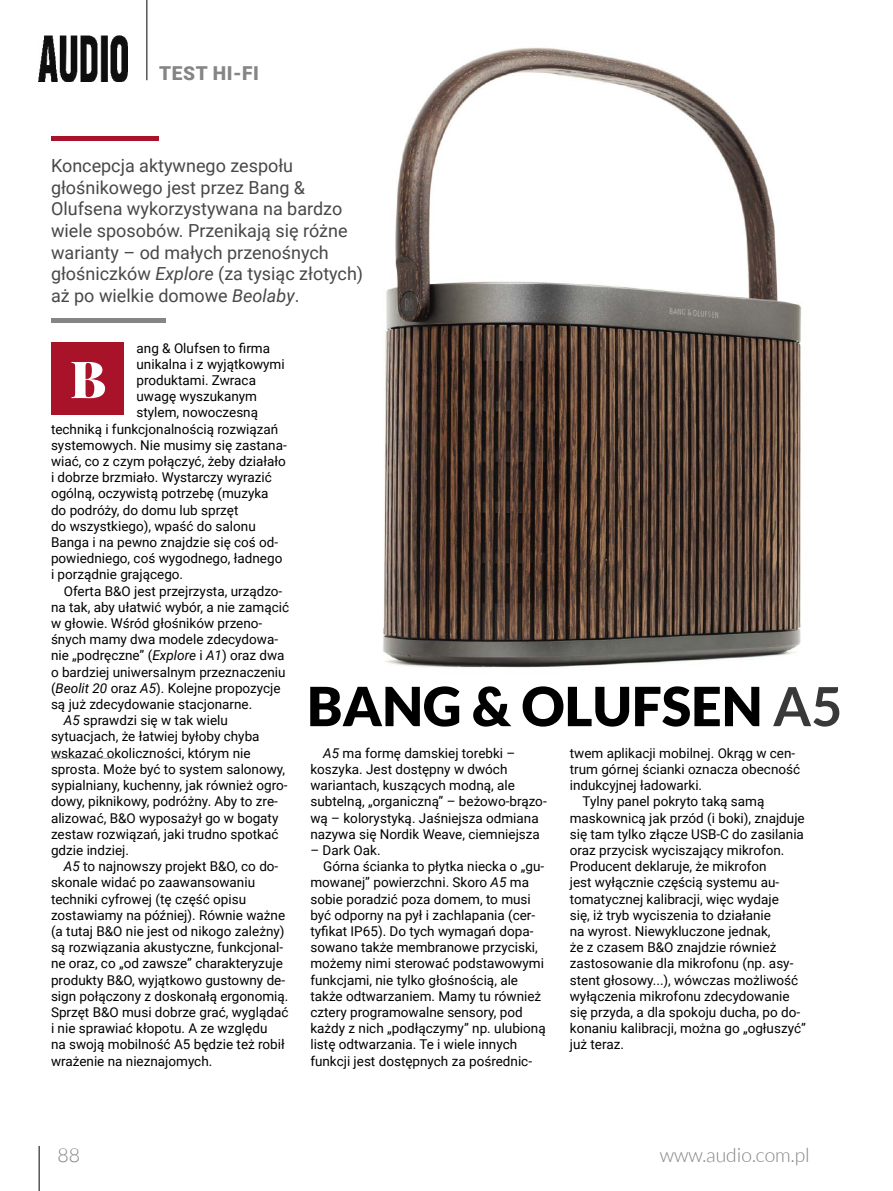
<style>
.page{position:relative;width:893px;height:1191px;background:#fff}
.page>*{position:absolute;margin:0;border:0;box-sizing:border-box;transform-origin:0 0}
.t1{font:900 54px "Lato";color:#000}
.t2{font:900 51.15px "Playfair Display";color:#fff}
.t3{font:300 19.5px "Lato";color:#858585}
.t4{font:900 19.2px "Roboto";letter-spacing:.035em;color:#858585}
.t5{font:18px/21.6px "Roboto";color:#484848}
.t6{font:13.5px/16.2px "Roboto";color:#000}
.s1{font-style:italic}
.s2{font-weight:700;color:#393939}
</style>
<div class="page">
<hr style="left:39px;top:1145px;width:1px;height:46px;background:#000">
<hr style="left:147px;top:0;width:1px;height:80px;background:#000">
<img style="left:39px;top:35px;width:89px;height:46px">
<hr style="left:51px;top:137px;width:108px;height:4px;background:#a9132a">
<hr style="left:51px;top:318px;width:114px;height:4px;background:#858585">
<hr style="left:51px;top:758px;width:65px;height:1px;background:#aaa">
<img style="left:382px;top:47px;width:420px;height:621px">
<div style="left:51px;top:342px;width:73px;height:73px;background:#a9132a"></div>
<h3 class="t4" style="left:159px;top:60px;width:101px">TEST HI-FI</h3>
<p class="t5" style="left:51px;top:154px;width:314px">Koncepcja aktywnego zespołu głośnikowego jest przez Bang &amp; Olufsena wykorzystywana na bardzo wiele sposobów. Przenikają się różne warianty – od małych przenośnych głośniczków <span class="s1">Explore</span> (za tysiąc złotych) aż po wielkie domowe <span class="s1">Beolaby</span>.</p>
<p class="t6" style="left:137px;top:339px;width:135px">ang &amp; Olufsen to firma</p>
<p class="t6" style="left:137px;top:355px;width:150px">unikalna i z wyjątkowymi</p>
<p class="t6" style="left:137px;top:371px;width:121px">produktami. Zwraca</p>
<p class="t6" style="left:137px;top:388px;width:122px">uwagę wyszukanym</p>
<p class="t6" style="left:137px;top:404px;width:123px">stylem, nowoczesną</p>
<p class="t6" style="left:51px;top:420px;width:229px">techniką i funkcjonalnością rozwiązań</p>
<p class="t6" style="left:51px;top:436px;width:237px">systemowych. Nie musimy się zastana-</p>
<p class="t6" style="left:51px;top:452px;width:236px">wiać, co z czym połączyć, żeby działało</p>
<p class="t6" style="left:51px;top:469px;width:222px">i dobrze brzmiało. Wystarczy wyrazić</p>
<p class="t6" style="left:51px;top:485px;width:219px">ogólną, oczywistą potrzebę (muzyka</p>
<p class="t6" style="left:51px;top:501px;width:189px">do podróży, do domu lub sprzęt</p>
<p class="t6" style="left:51px;top:517px;width:206px">do wszystkiego), wpaść do salonu</p>
<p class="t6" style="left:51px;top:533px;width:229px">Banga i na pewno znajdzie się coś od-</p>
<p class="t6" style="left:51px;top:550px;width:233px">powiedniego, coś wygodnego, ładnego</p>
<p class="t6" style="left:51px;top:566px;width:134px">i porządnie grającego.</p>
<p class="t6" style="left:64px;top:582px;width:220px">Oferta B&amp;O jest przejrzysta, urządzo-</p>
<p class="t6" style="left:51px;top:598px;width:240px">na tak, aby ułatwić wybór, a nie zamącić</p>
<p class="t6" style="left:51px;top:614px;width:213px">w głowie. Wśród głośników przeno-</p>
<p class="t6" style="left:51px;top:631px;width:229px">śnych mamy dwa modele zdecydowa-</p>
<p class="t6" style="left:51px;top:647px;width:235px">nie „podręczne” (<span class="s1">Explore</span> i <span class="s1">A1</span>) oraz dwa</p>
<p class="t6" style="left:51px;top:663px;width:236px">o bardziej uniwersalnym przeznaczeniu</p>
<p class="t6" style="left:51px;top:679px;width:231px">(<span class="s1">Beolit 20</span> oraz <span class="s1">A5</span>). Kolejne propozycje</p>
<p class="t6" style="left:51px;top:695px;width:203px">są już zdecydowanie stacjonarne.</p>
<p class="t6" style="left:64px;top:712px;width:166px"><span class="s1">A5</span> sprawdzi się w tak wielu</p>
<p class="t6" style="left:51px;top:728px;width:210px">sytuacjach, że łatwiej byłoby chyba</p>
<p class="t6" style="left:51px;top:744px;width:201px">wskazać okoliczności, którym nie</p>
<p class="t6" style="left:51px;top:760px;width:236px">sprosta. Może być to system salonowy,</p>
<p class="t6" style="left:51px;top:776px;width:238px">sypialniany, kuchenny, jak również ogro-</p>
<p class="t6" style="left:51px;top:793px;width:228px">dowy, piknikowy, podróżny. Aby to zre-</p>
<p class="t6" style="left:51px;top:809px;width:229px">alizować, B&amp;O wyposażył go w bogaty</p>
<p class="t6" style="left:51px;top:825px;width:229px">zestaw rozwiązań, jaki trudno spotkać</p>
<p class="t6" style="left:51px;top:841px;width:79px">gdzie indziej.</p>
<p class="t6" style="left:64px;top:857px;width:216px"><span class="s1">A5</span> to najnowszy projekt B&amp;O, co do-</p>
<p class="t6" style="left:51px;top:874px;width:206px">skonale widać po zaawansowaniu</p>
<p class="t6" style="left:51px;top:890px;width:197px">techniki cyfrowej (tę część opisu</p>
<p class="t6" style="left:51px;top:906px;width:236px">zostawiamy na później). Równie ważne</p>
<p class="t6" style="left:51px;top:922px;width:235px">(a tutaj B&amp;O nie jest od nikogo zależny)</p>
<p class="t6" style="left:51px;top:938px;width:234px">są rozwiązania akustyczne, funkcjonal-</p>
<p class="t6" style="left:51px;top:955px;width:233px">ne oraz, co „od zawsze” charakteryzuje</p>
<p class="t6" style="left:51px;top:971px;width:236px">produkty B&amp;O, wyjątkowo gustowny de-</p>
<p class="t6" style="left:51px;top:987px;width:239px">sign połączony z doskonałą ergonomią.</p>
<p class="t6" style="left:51px;top:1003px;width:239px">Sprzęt B&amp;O musi dobrze grać, wyglądać</p>
<p class="t6" style="left:51px;top:1019px;width:218px">i nie sprawiać kłopotu. A ze względu</p>
<p class="t6" style="left:51px;top:1036px;width:235px">na swoją mobilność A5 będzie też robił</p>
<p class="t6" style="left:51px;top:1052px;width:163px">wrażenie na nieznajomych.</p>
<h2 class="t2" style="left:70px;top:338px;width:38px">B</h2>
<h1 class="t1" style="left:307px;top:675px;width:537px">BANG &amp; OLUFSEN <span class="s2">A5</span></h1>
<p class="t6" style="left:310px;top:744px;width:238px;text-indent:13px"><span class="s1">A5</span> ma formę damskiej torebki – koszyka. Jest dostępny w dwóch wariantach, kuszących modną, ale subtelną, „organiczną” – beżowo-brązo&shy;wą – kolorystyką. Jaśniejsza odmiana nazywa się Nordik Weave, ciemniejsza</p>
<p class="t6" style="left:310px;top:841px;width:72px">– Dark Oak.</p>
<p class="t6" style="left:323px;top:857px;width:222px">Górna ścianka to płytka niecka o „gu-</p>
<p class="t6" style="left:310px;top:874px;width:220px">mowanej” powierzchni. Skoro <span class="s1">A5</span> ma</p>
<p class="t6" style="left:310px;top:890px;width:222px">sobie poradzić poza domem, to musi</p>
<p class="t6" style="left:310px;top:906px;width:226px">być odporny na pył i zachlapania (cer-</p>
<p class="t6" style="left:310px;top:922px;width:224px">tyfikat IP65). Do tych wymagań dopa-</p>
<p class="t6" style="left:310px;top:938px;width:229px">sowano także membranowe przyciski,</p>
<p class="t6" style="left:310px;top:955px;width:235px">możemy nimi sterować podstawowymi</p>
<p class="t6" style="left:310px;top:971px;width:209px">funkcjami, nie tylko głośnością, ale</p>
<p class="t6" style="left:310px;top:987px;width:232px">także odtwarzaniem. Mamy tu również</p>
<p class="t6" style="left:310px;top:1003px;width:214px">cztery programowalne sensory, pod</p>
<p class="t6" style="left:310px;top:1019px;width:237px">każdy z nich „podłączymy” np. ulubioną</p>
<p class="t6" style="left:310px;top:1036px;width:208px">listę odtwarzania. Te i wiele innych</p>
<p class="t6" style="left:310px;top:1052px;width:223px">funkcji jest dostępnych za pośrednic-</p>
<p class="t6" style="left:570px;top:744px;width:227px">twem aplikacji mobilnej. Okrąg w cen-</p>
<p class="t6" style="left:570px;top:760px;width:232px">trum górnej ścianki oznacza obecność</p>
<p class="t6" style="left:570px;top:776px;width:134px">indukcyjnej ładowarki.</p>
<p class="t6" style="left:583px;top:793px;width:183px">Tylny panel pokryto taką samą</p>
<p class="t6" style="left:570px;top:809px;width:236px">maskownicą jak przód (i boki), znajduje</p>
<p class="t6" style="left:570px;top:825px;width:236px">się tam tylko złącze USB-C do zasilania</p>
<p class="t6" style="left:570px;top:841px;width:216px">oraz przycisk wyciszający mikrofon.</p>
<p class="t6" style="left:570px;top:857px;width:198px">Producent deklaruje, że mikrofon</p>
<p class="t6" style="left:570px;top:874px;width:211px">jest wyłącznie częścią systemu au-</p>
<p class="t6" style="left:570px;top:890px;width:211px">tomatycznej kalibracji, więc wydaje</p>
<p class="t6" style="left:570px;top:906px;width:203px">się, iż tryb wyciszenia to działanie</p>
<p class="t6" style="left:570px;top:922px;width:202px">na wyrost. Niewykluczone jednak,</p>
<p class="t6" style="left:570px;top:938px;width:208px">że z czasem B&amp;O znajdzie również</p>
<p class="t6" style="left:570px;top:955px;width:225px">zastosowanie dla mikrofonu (np. asy-</p>
<p class="t6" style="left:570px;top:971px;width:230px">stent głosowy...), wówczas możliwość</p>
<p class="t6" style="left:570px;top:987px;width:221px">wyłączenia mikrofonu zdecydowanie</p>
<p class="t6" style="left:570px;top:1003px;width:232px">się przyda, a dla spokoju ducha, po do-</p>
<p class="t6" style="left:570px;top:1019px;width:238px">konaniu kalibracji, można go „ogłuszyć”</p>
<p class="t6" style="left:570px;top:1036px;width:56px">już teraz.</p>
<h3 class="t3" style="left:57px;top:1144px;width:24px">88</h3>
<h3 class="t3" style="left:660px;top:1144px;width:151px">www.audio.com.pl</h3>
</div>
